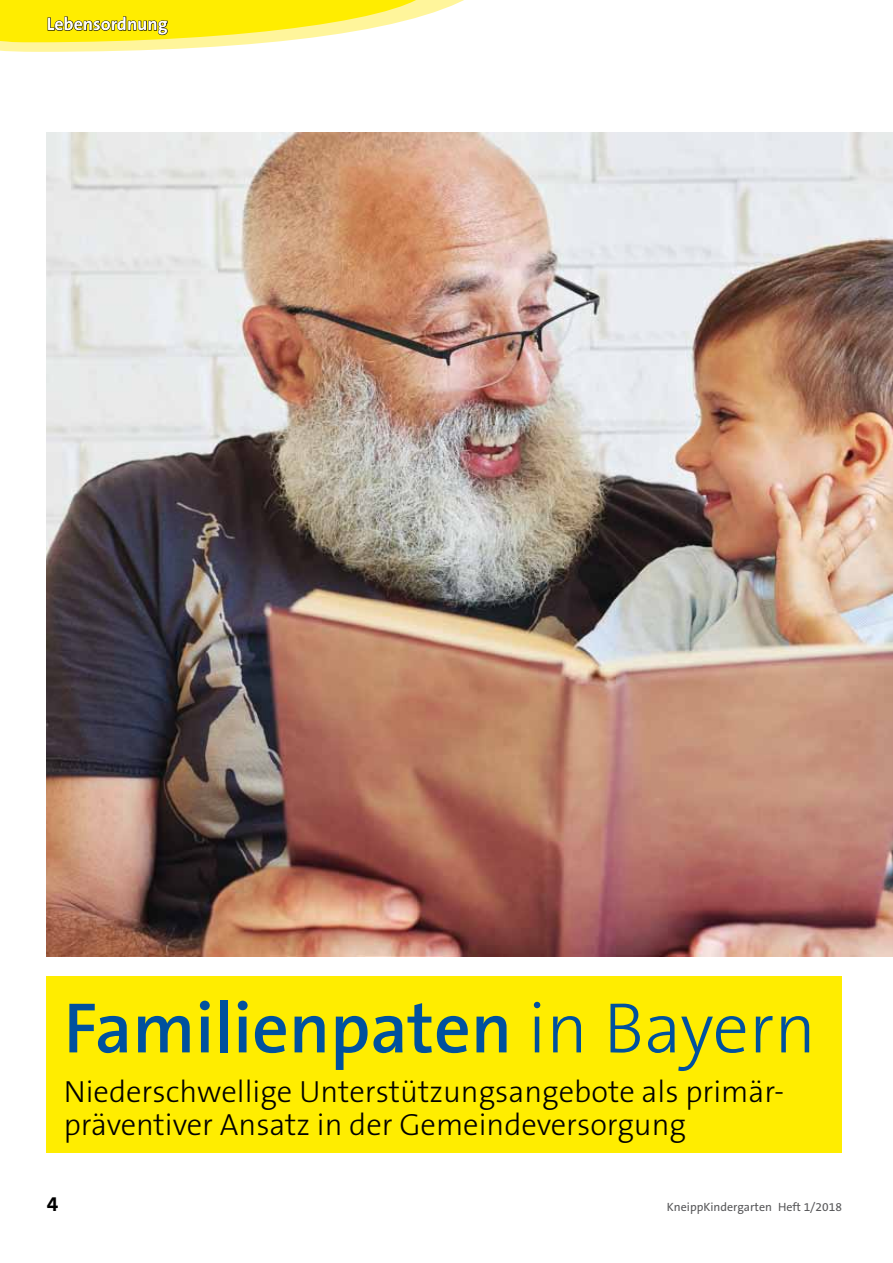
<style>
.page{position:relative;width:893px;height:1263px;background:#fff}
.page>*{position:absolute;margin:0;border:0;box-sizing:border-box;transform-origin:0 0}
.t1{font:600 72px "The Sans B6";color:#00519e}
.t2{font:300 30.75px/33px "The Sans B3";color:#000}
.t3{font:700 21px "The Sans B7";color:#000}
.t4{font:700 18px "The Sans B7";color:#fff}
.t5{font:12px "The Sans B5 Plain";color:#58585a}
.s1{font-family:"The Sans B3";font-weight:300}
</style>
<div class="page">
<svg style="left:0;top:0;width:464px;height:52px"></svg>
<img style="left:47px;top:132px;width:846px;height:824px">
<div style="left:47px;top:976px;width:795px;height:176px;background:#ffed00"></div>
<p class="t4" style="left:47px;top:14px;width:122px">Lebensordnung</p>
<h1 class="t1" style="left:64px;top:989px;width:754px">Familienpaten <span class="s1">in Bayern</span></h1>
<p class="t2" style="left:64px;top:1076px;width:719px">Niederschwellige Unterstützungsangebote als primär&shy;präventiver Ansatz in der Gemeindeversorgung</p>
<p class="t3" style="left:47px;top:1192px;width:13px">4</p>
<p class="t5" style="left:667px;top:1200px;width:177px">KneippKindergarten Heft 1/2018</p>
</div>
